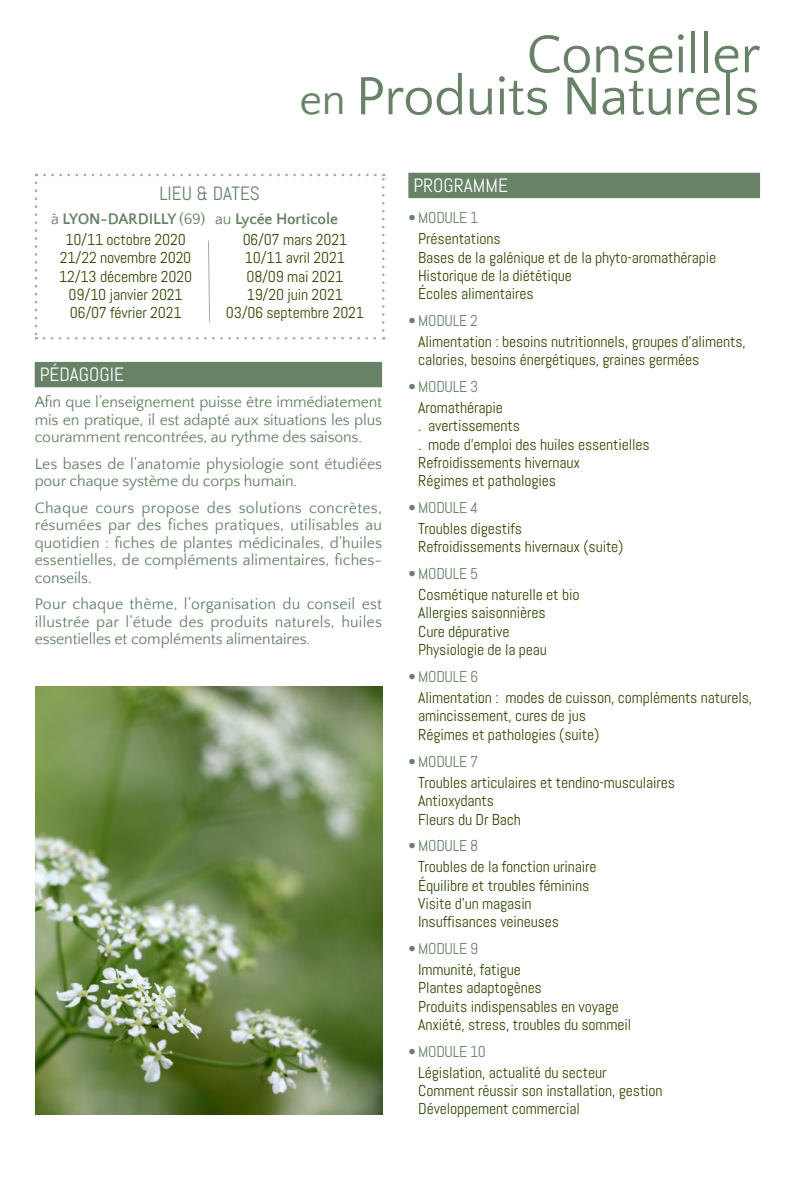
<style>
.page{position:relative;width:794px;height:1191px;background:#fff}
.page>*{position:absolute;margin:0;border:0;box-sizing:border-box;transform-origin:0 0}
.t1{font:56px/42px "Quattrocento Sans";letter-spacing:-.01em;color:#688268;text-align:right}
.t2{font:19.25px "Abel";color:#fff}
.t3{font:19.25px "Abel";color:#688268}
.t4{font:15.75px/18.4px "Abel";letter-spacing:-.01em;color:#2f4800}
.t5{font:15.75px/17.5px "Quattrocento Sans";letter-spacing:-.01em;color:#688268;text-align:justify}
.t6{font:15.75px "Abel";letter-spacing:-.02em;color:#688268}
.t7{font:700 15.75px "Quattrocento Sans";letter-spacing:-.01em;color:#688268}
.s1{font-size:43.75px}
.s2{font-weight:400}
</style>
<div class="page">
<div style="left:408px;top:173px;width:352px;height:25px;background:#688268"></div>
<svg style="left:35px;top:183px;width:2px;height:156px"></svg>
<svg style="left:44px;top:337px;width:340px;height:2px"></svg>
<svg style="left:382px;top:174px;width:2px;height:156px"></svg>
<svg style="left:36px;top:174px;width:339px;height:2px"></svg>
<div style="left:35px;top:362px;width:347px;height:25px;background:#688268"></div>
<img style="left:36px;top:686px;width:346px;height:428px">
<svg style="left:208px;top:240px;width:2px;height:83px"></svg>
<h1 class="t1" style="left:300px;top:35px;width:462px">Conseiller<br><span class="s1">en</span> Produits Naturels</h1>
<p class="t3" style="left:159px;top:181px;width:102px">lieu &amp; dates</p>
<p class="t7" style="left:51px;top:210px;width:156px"><span class="s2">à</span> LYON-DARDILLY <span class="s2">(69)</span></p>
<p class="t4" style="left:59px;top:230px;width:134px;text-align:center">10/11 octobre 2020<br>21/22 novembre 2020<br>12/13 décembre 2020<br>09/10 janvier 2021<br>06/07 février 2021</p>
<p class="t7" style="left:215px;top:210px;width:124px"><span class="s2">au</span> Lycée Horticole</p>
<p class="t4" style="left:226px;top:230px;width:140px;text-align:center">06/07 mars 2021<br>10/11 avril 2021<br>08/09 mai 2021<br>19/20 juin 2021<br>03/06 septembre 2021</p>
<p class="t2" style="left:40px;top:362px;width:86px">pédagogie</p>
<p class="t5" style="left:35px;top:394px;width:349px">Afin que l’enseignement puisse être immédiatement mis en pratique, il est adapté aux situations les plus couramment rencontrées, au rythme des saisons.</p>
<p class="t5" style="left:35px;top:455px;width:349px">Les bases de l’anatomie physiologie sont étudiées pour chaque système du corps humain.</p>
<p class="t5" style="left:35px;top:499px;width:349px">Chaque cours propose des solutions concrètes, résumées par des fiches pratiques, utilisables au quotidien : fiches de plantes médicinales, d’huiles essentielles, de compléments alimentaires, fiches&shy;conseils.</p>
<p class="t5" style="left:35px;top:596px;width:349px">Pour chaque thème, l’organisation du conseil est illustrée par l’étude des produits naturels, huiles essentielles et compléments alimentaires.</p>
<p class="t2" style="left:413px;top:173px;width:51px">PROGRAMME</p>
<p class="t6" style="left:408px;top:208px;width:71px">• module 1</p>
<p class="t4" style="left:418px;top:230px;width:299px">Présentations<br>Bases de la galénique et de la phyto-aromathérapie<br>Historique de la diététique<br>Écoles alimentaires</p>
<p class="t6" style="left:408px;top:311px;width:71px">• module 2</p>
<p class="t4" style="left:418px;top:332px;width:329px">Alimentation : besoins nutritionnels, groupes d’aliments, calories, besoins énergétiques, graines germées</p>
<p class="t6" style="left:408px;top:376px;width:71px">• module 3</p>
<p class="t4" style="left:418px;top:398px;width:233px">Aromathérapie<br>. avertissements<br>. mode d’emploi des huiles essentielles<br>Refroidissements hivernaux<br>Régimes et pathologies</p>
<p class="t6" style="left:408px;top:498px;width:71px">• module 4</p>
<p class="t4" style="left:418px;top:519px;width:207px">Troubles digestifs<br>Refroidissements hivernaux (suite)</p>
<p class="t6" style="left:408px;top:563px;width:71px">• module 5</p>
<p class="t4" style="left:418px;top:585px;width:163px">Cosmétique naturelle et bio<br>Allergies saisonnières<br>Cure dépurative<br>Physiologie de la peau</p>
<p class="t6" style="left:408px;top:666px;width:71px">• module 6</p>
<p class="t4" style="left:418px;top:688px;width:335px;line-height:18.9px">Alimentation : modes de cuisson, compléments naturels, amincissement, cures de jus<br>Régimes et pathologies (suite)</p>
<p class="t6" style="left:408px;top:751px;width:71px">• module 7</p>
<p class="t4" style="left:418px;top:773px;width:258px">Troubles articulaires et tendino-musculaires<br>Antioxydants<br>Fleurs du Dr Bach</p>
<p class="t6" style="left:408px;top:836px;width:71px">• module 8</p>
<p class="t4" style="left:418px;top:857px;width:180px">Troubles de la fonction urinaire<br>Équilibre et troubles féminins<br>Visite d’un magasin<br>Insuffisances veineuses</p>
<p class="t6" style="left:408px;top:938px;width:71px">• module 9</p>
<p class="t4" style="left:418px;top:960px;width:214px">Immunité, fatigue<br>Plantes adaptogènes<br>Produits indispensables en voyage<br>Anxiété, stress, troubles du sommeil</p>
<p class="t6" style="left:408px;top:1041px;width:79px">• module 10</p>
<p class="t4" style="left:418px;top:1063px;width:246px">Législation, actualité du secteur<br>Comment réussir son installation, gestion<br>Développement commercial</p>
</div>
